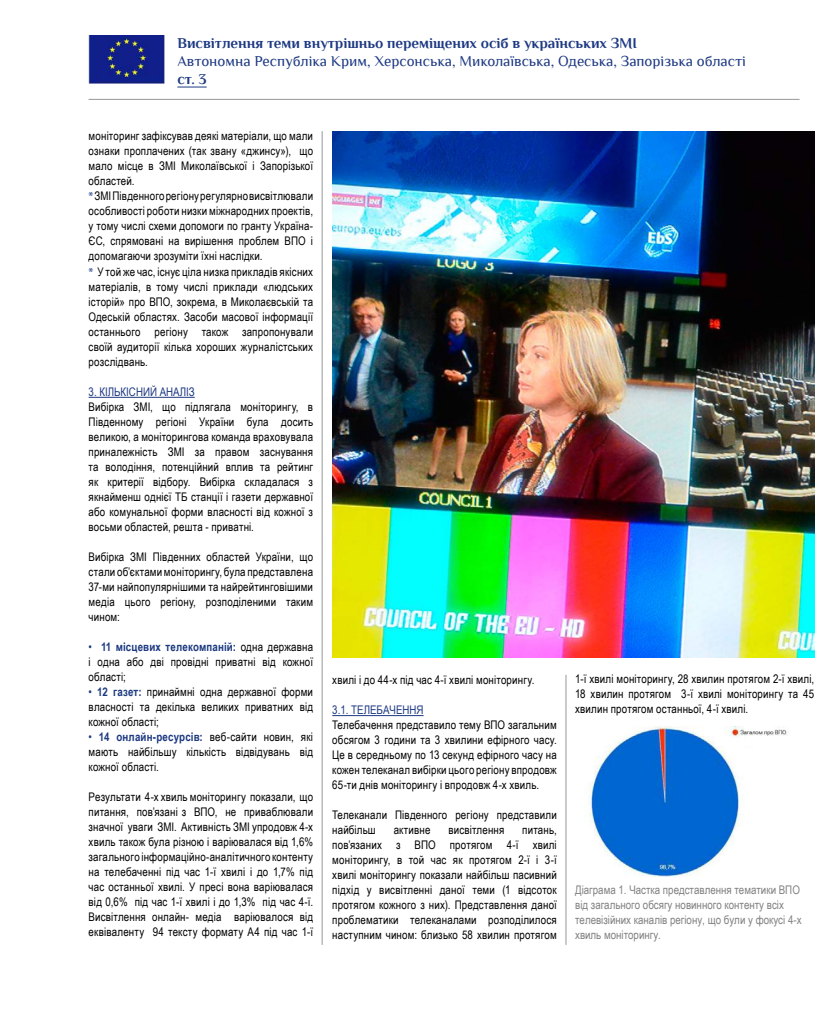
<style>
.page{position:relative;width:833px;height:1010px;background:#fff}
.page>*{position:absolute;margin:0;border:0;box-sizing:border-box;transform-origin:0 0}
.t1{font:15px "Philosopher";color:#1d3983}
.t2{font:700 15px "Philosopher";color:#1d3983}
.t3{font:11.88px/15px "Arial Narrow";letter-spacing:.015em;color:#000;text-align:justify}
.t4{font:11.88px/15px "Arial Narrow";color:#818181}
.t5{font:11.88px "Arial Narrow";color:#1d3983}
.s1{font-family:"Myriad Pro";color:#1d3983}
.s2{color:#1c3980}
.s3{font-weight:700;color:#1c3981}
.s4{font-weight:700;color:#1c3980}
</style>
<div class="page">
<hr style="left:322px;top:131px;width:1px;height:814px;background:#969798">
<hr style="left:566px;top:675px;width:1px;height:270px;background:#969798">
<hr style="left:89px;top:99px;width:710px;height:1px;background:#969798">
<img style="left:89px;top:35px;width:75px;height:48px">
<hr style="left:89px;top:397px;width:106px;height:1px;background:#1d3983">
<img style="left:333px;top:131px;width:481px;height:526px">
<hr style="left:332px;top:715px;width:91px;height:1px;background:#1d3983">
<hr style="left:177px;top:87px;width:30px;height:1px;background:#1d3983">
<img style="left:586px;top:726px;width:201px;height:150px">
<p class="t2" style="left:177px;top:35px;width:461px">Висвітлення теми внутрішньо переміщених осіб в українських ЗМІ</p>
<p class="t1" style="left:177px;top:54px;width:570px">Автономна Республіка Крим, Херсонська, Миколаївська, Одеська, Запорізька області</p>
<p class="t2" style="left:177px;top:71px;width:31px">ст. 3</p>
<p class="t3" style="left:89px;top:128px;width:226px;text-align:left">моніторинг зафіксував деякі матеріали, що мали ознаки проплачених (так звану «джинсу»), що мало місце в ЗМІ Миколаївської і Запорізької областей.<br><span class="s1">*</span>ЗМІ Південного регіону регулярно висвітлювали особливості роботи низки міжнародних проектів, у тому числі схеми допомоги по гранту Україна-ЄС, спрямовані на вирішення проблем ВПО і допомагаючи зрозуміти їхні наслідки.<br><span class="s1">*</span> У той же час, існує ціла низка прикладів якісних матеріалів, в тому числі приклади «людських історій» про ВПО, зокрема, в Миколаєвській та Одеській областях. Засоби масової інформації останнього регіону також запропонували своїй аудиторії кілька хороших журналістських розслідвань.</p>
<p class="t5" style="left:89px;top:383px;width:108px">3. КІЛЬКІСНИЙ АНАЛІЗ</p>
<p class="t3" style="left:89px;top:399px;width:226px">Вибірка ЗМІ, що підлягала моніторингу, в Південному регіоні України була досить великою, а моніторингова команда враховувала приналежність ЗМІ за правом заснування та володіння, потенційний вплив та рейтинг як критерії відбору. Вибірка складалася з якнайменш однієї ТБ станції і газети державної або комунальної форми власності від кожної з восьми областей, решта - приватні.</p>
<p class="t3" style="left:89px;top:549px;width:226px">Вибірка ЗМІ Південних областей України, що стали об’єктами моніторингу, була представлена 37-ми найпопулярнішими та найрейтинговішими медіа цього регіону, розподіленими таким чином:</p>
<p class="t3" style="left:89px;top:639px;width:226px"><span class="s2">•</span> <span class="s3">11 місцевих телекомпаній:</span> одна державна і одна або дві провідні приватні від кожної області;</p>
<p class="t3" style="left:89px;top:684px;width:226px"><span class="s2">•</span> <span class="s4">12 газет:</span> принаймні одна державної форми власності та декілька великих приватних від кожної області;</p>
<p class="t3" style="left:89px;top:729px;width:226px"><span class="s2">•</span> <span class="s3">14 онлайн-ресурсів:</span> веб-сайти новин, які мають найбільшу кількість відвідувань від кожної області.</p>
<p class="t3" style="left:89px;top:789px;width:226px">Результати 4-х хвиль моніторингу показали, що питання, пов’язані з ВПО, не приваблювали значної уваги ЗМІ. Активність ЗМІ упродовж 4-х хвиль також була різною і варіювалася від 1,6% загального інформаційно-аналітичного контенту на телебаченні під час 1-ї хвилі і до 1,7% під час останньої хвилі. У пресі вона варіювалася від 0,6% під час 1-ї хвилі і до 1,3% під час 4-ї.<br>Висвітлення онлайн- медіа варіювалося від еквіваленту 94 тексту формату А4 під час 1-ї</p>
<p class="t3" style="left:332px;top:671px;width:204px">хвилі і до 44-х під час 4-ї хвилі моніторингу.</p>
<p class="t5" style="left:332px;top:701px;width:93px">3.1. ТЕЛЕБАЧЕННЯ</p>
<p class="t3" style="left:332px;top:716px;width:226px">Телебачення представило тему ВПО загальним обсягом 3 години та 3 хвилини ефірного часу.<br>Це в середньому по 13 секунд ефірного часу на кожен телеканал вибірки цього регіону впродовж 65-ти днів моніторингу і впродовж 4-х хвиль.</p>
<p class="t3" style="left:332px;top:806px;width:226px">Телеканали Південного регіону представили найбільш</p>
<p class="t3" style="left:394px;top:821px;width:38px">активне</p>
<p class="t3" style="left:448px;top:821px;width:57px">висвітлення</p>
<p class="t3" style="left:332px;top:821px;width:226px;text-indent:190px">питань, пов’язаних з ВПО протягом 4-ї хвилі моніторингу, в той час як протягом 2-ї і 3-ї хвилі моніторингу показали найбільш пасивний підхід у висвітленні даної теми (1 відсоток протягом кожного з них). Представлення даної проблематики телеканалами розподілилося наступним чином: близько 58 хвилин протягом</p>
<p class="t3" style="left:575px;top:671px;width:240px">1-ї хвилі моніторингу, 28 хвилин протягом 2-ї хвилі, 18 хвилин протягом 3-ї хвилі моніторингу та 45 хвилин протягом останньої, 4-ї хвилі.</p>
<p class="t4" style="left:575px;top:881px;width:228px">Діаграма 1. Частка представлення тематики ВПО від загального обсягу новинного контенту всіх телевізійних каналів регіону, що були у фокусі 4-х хвиль моніторингу.</p>
</div>
